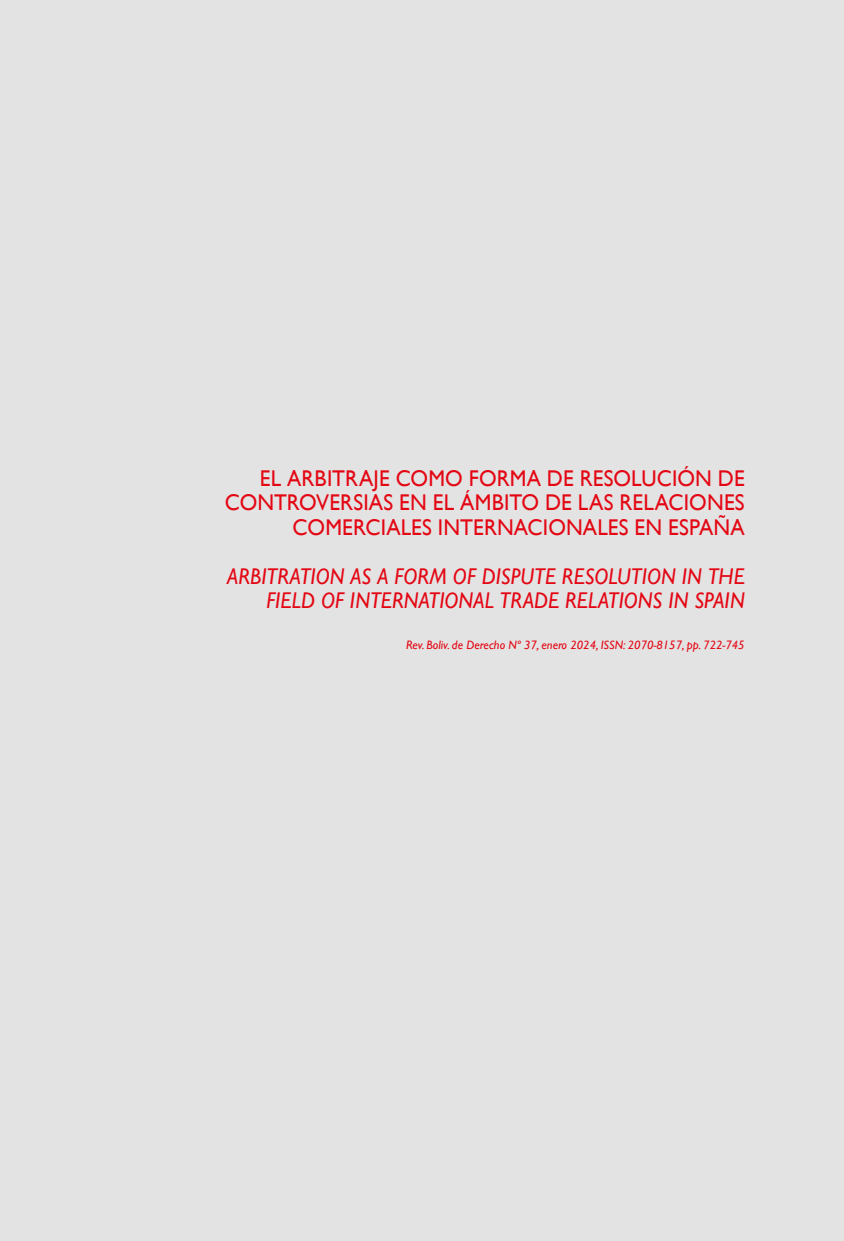
<style>
.page{position:relative;width:844px;height:1241px;background:#fff}
.page>*{position:absolute;margin:0;border:0;box-sizing:border-box;transform-origin:0 0}
.t1{font:22.75px/24.5px "Gill Sans";letter-spacing:.005em;color:#e30613;text-align:right;scale:.94 1}
.t2{font:italic 22.75px/24.5px "Gill Sans";letter-spacing:.005em;color:#e30613;text-align:right;scale:.94 1}
.t3{font:italic 12.25px "Gill Sans";color:#e30613}
</style>
<div class="page">
<div style="left:0;top:0;width:843px;height:1240px;background:#e3e3e3"></div>
<p class="t1" style="left:225px;top:465px;width:554px">EL ARBITRAJE COMO FORMA DE RESOLUCIÓN DE<br>CONTROVERSIAS EN EL ÁMBITO DE LAS RELACIONES<br>COMERCIALES INTERNACIONALES EN ESPAÑA</p>
<p class="t2" style="left:227px;top:563px;width:552px">ARBITRATION AS A FORM OF DISPUTE RESOLUTION IN THE<br>FIELD OF INTERNATIONAL TRADE RELATIONS IN SPAIN</p>
<p class="t3" style="left:406px;top:638px;width:340px">Rev. Boliv. de Derecho Nº 37, enero 2024, ISSN: 2070-8157, pp. 722-745</p>
</div>
